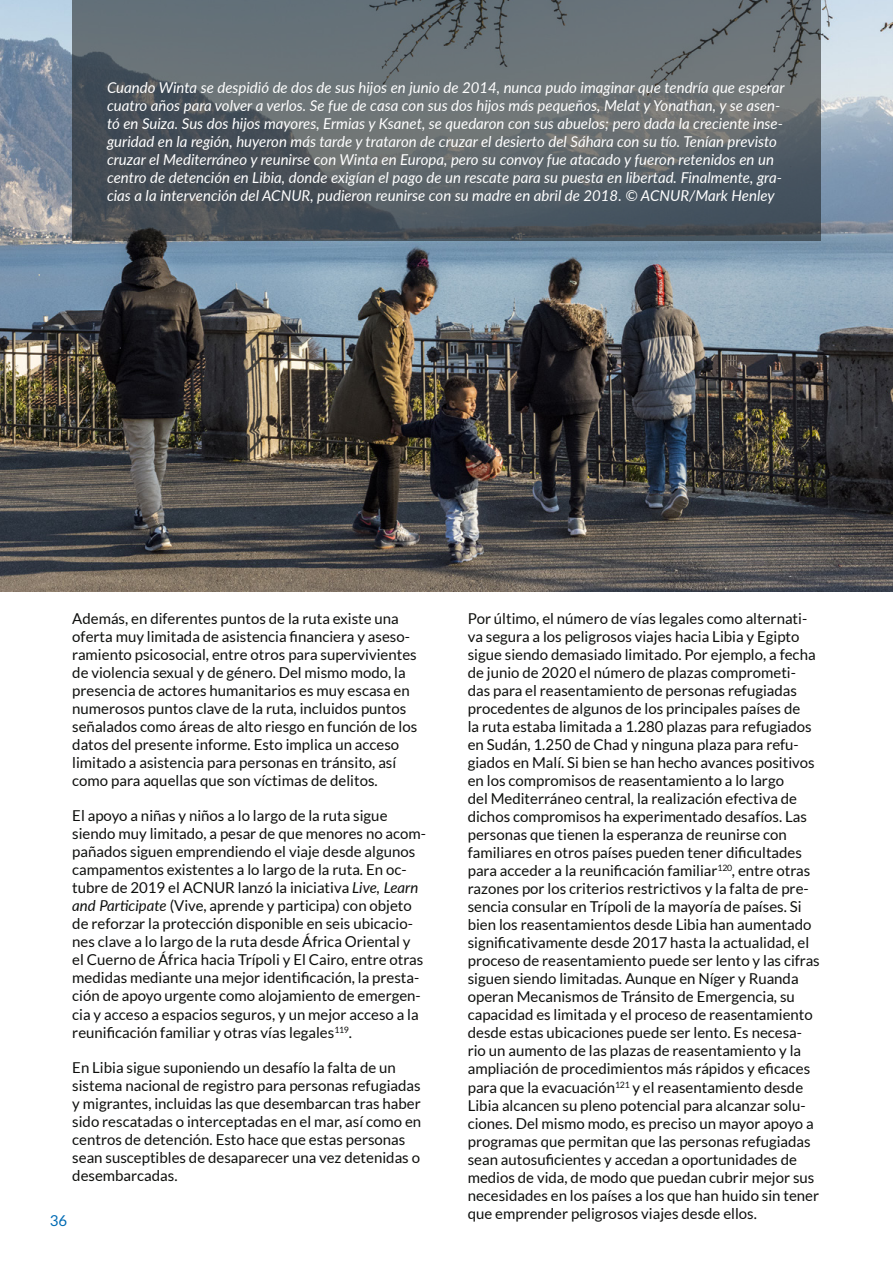
<style>
.page{position:relative;width:893px;height:1263px;background:#fff}
.page>*{position:absolute;margin:0;border:0;box-sizing:border-box;transform-origin:0 0}
.t1{font:15px/18px "Lato";color:#0e0f0d}
.t2{font:italic 15px/18px "Lato";color:#fff}
.t3{font:15px "Lato";color:#006bb4}
.s1{font-style:italic}
</style>
<div class="page">
<img style="left:0;top:0;width:893px;height:592px">
<svg style="left:72px;top:0;width:749px;height:241px;background:#5b646a"></svg>
<p class="t2" style="left:107px;top:78px;width:679px">Cuando Winta se despidió de dos de sus hijos en junio de 2014, nunca pudo imaginar que tendría que esperar cuatro años para volver a verlos. Se fue de casa con sus dos hijos más pequeños, Melat y Yonathan, y se asen&shy;tó en Suiza. Sus dos hijos mayores, Ermias y Ksanet, se quedaron con sus abuelos; pero dada la creciente inse&shy;guridad en la región, huyeron más tarde y trataron de cruzar el desierto del Sáhara con su tío. Tenían previsto cruzar el Mediterráneo y reunirse con Winta en Europa, pero su convoy fue atacado y fueron retenidos en un centro de detención en Libia, donde exigían el pago de un rescate para su puesta en libertad. Finalmente, gra&shy;cias a la intervención del ACNUR, pudieron reunirse con su madre en abril de 2018. © ACNUR/Mark Henley</p>
<p class="t1" style="left:72px;top:610px;width:346px">Además, en diferentes puntos de la ruta existe una oferta muy limitada de asistencia financiera y aseso&shy;ramiento psicosocial, entre otros para supervivientes de violencia sexual y de género. Del mismo modo, la presencia de actores humanitarios es muy escasa en numerosos puntos clave de la ruta, incluidos puntos señalados como áreas de alto riesgo en función de los datos del presente informe. Esto implica un acceso limitado a asistencia para personas en tránsito, así como para aquellas que son víctimas de delitos.</p>
<p class="t1" style="left:72px;top:807px;width:355px">El apoyo a niñas y niños a lo largo de la ruta sigue siendo muy limitado, a pesar de que menores no acom&shy;pañados siguen emprendiendo el viaje desde algunos campamentos existentes a lo largo de la ruta. En oc&shy;tubre de 2019 el ACNUR lanzó la iniciativa <span class="s1">Live, Learn and Participate</span> (Vive, aprende y participa) con objeto de reforzar la protección disponible en seis ubicacio&shy;nes clave a lo largo de la ruta desde África Oriental y<br>el Cuerno de África hacia Trípoli y El Cairo, entre otras medidas mediante una mejor identificación, la presta&shy;ción de apoyo urgente como alojamiento de emergen&shy;cia y acceso a espacios seguros, y un mejor acceso a la reunificación familiar y otras vías legales<sup>119</sup>.</p>
<p class="t1" style="left:72px;top:1058px;width:350px">En Libia sigue suponiendo un desafío la falta de un sistema nacional de registro para personas refugiadas y migrantes, incluidas las que desembarcan tras haber sido rescatadas o interceptadas en el mar, así como en centros de detención. Esto hace que estas personas sean susceptibles de desaparecer una vez detenidas o desembarcadas.</p>
<p class="t3" style="left:50px;top:1212px;width:19px">36</p>
<p class="t1" style="left:468px;top:610px;width:354px">Por último, el número de vías legales como alternati&shy;va segura a los peligrosos viajes hacia Libia y Egipto sigue siendo demasiado limitado. Por ejemplo, a fecha de junio de 2020 el número de plazas comprometi&shy;das para el reasentamiento de personas refugiadas procedentes de algunos de los principales países de<br>la ruta estaba limitada a 1.280 plazas para refugiados en Sudán, 1.250 de Chad y ninguna plaza para refu&shy;giados en Malí. Si bien se han hecho avances positivos en los compromisos de reasentamiento a lo largo<br>del Mediterráneo central, la realización efectiva de dichos compromisos ha experimentado desafíos. Las personas que tienen la esperanza de reunirse con familiares en otros países pueden tener dificultades para acceder a la reunificación familiar<sup>120</sup>, entre otras razones por los criterios restrictivos y la falta de pre&shy;sencia consular en Trípoli de la mayoría de países. Si bien los reasentamientos desde Libia han aumentado significativamente desde 2017 hasta la actualidad, el proceso de reasentamiento puede ser lento y las cifras siguen siendo limitadas. Aunque en Níger y Ruanda operan Mecanismos de Tránsito de Emergencia, su capacidad es limitada y el proceso de reasentamiento desde estas ubicaciones puede ser lento. Es necesa&shy;rio un aumento de las plazas de reasentamiento y la ampliación de procedimientos más rápidos y eficaces para que la evacuación<sup>121</sup> y el reasentamiento desde Libia alcancen su pleno potencial para alcanzar solu&shy;ciones. Del mismo modo, es preciso un mayor apoyo a programas que permitan que las personas refugiadas sean autosuficientes y accedan a oportunidades de medios de vida, de modo que puedan cubrir mejor sus necesidades en los países a los que han huido sin tener que emprender peligrosos viajes desde ellos.</p>
</div>
